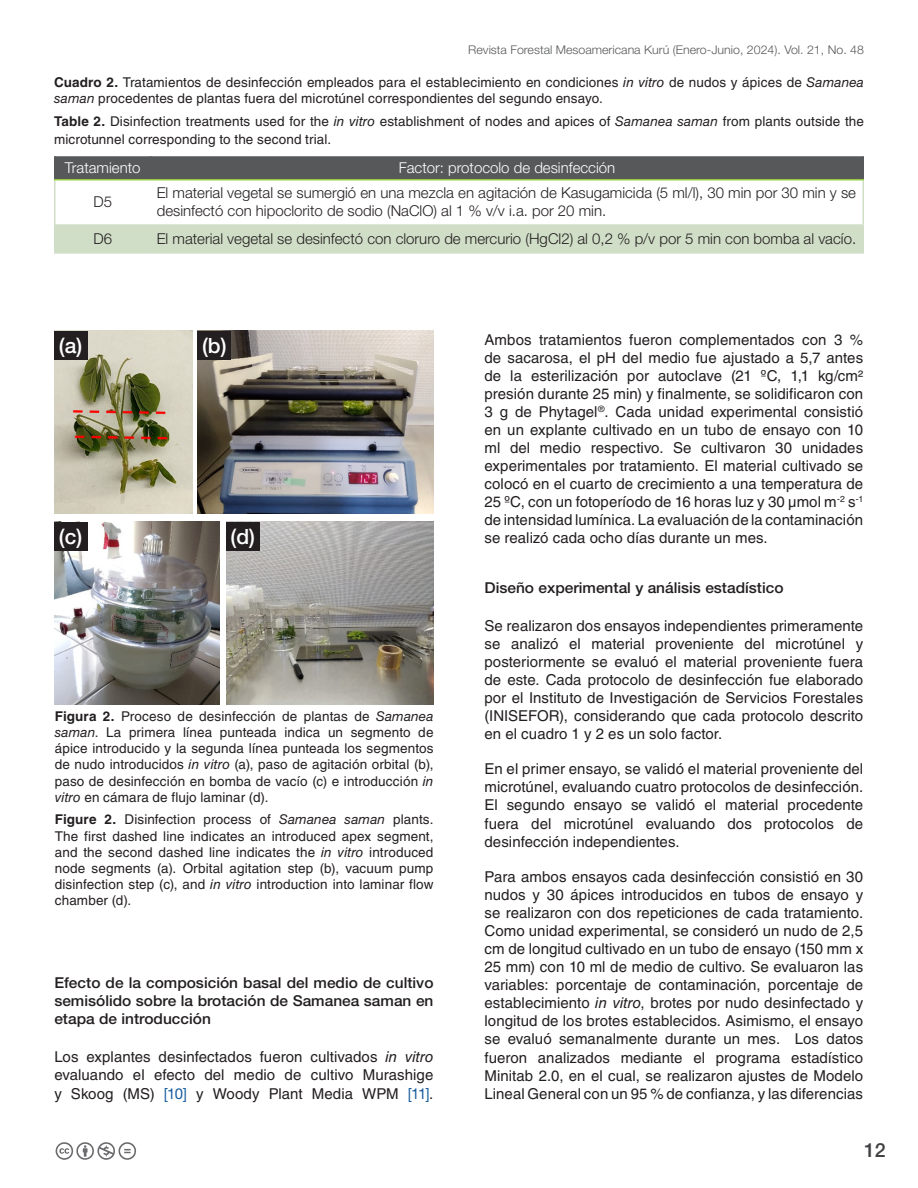
<style>
.page{position:relative;width:918px;height:1188px;background:#fff}
.page>*{position:absolute;margin:0;border:0;box-sizing:border-box;transform-origin:0 0}
.t1{font:500 21px "Helvetica Neue LT Std";color:#fff}
.t2{font:500 19.5px "Helvetica Neue LT Std";color:#414042}
.Duperscrip{font:15px/18.1px "Helvetica LT Std";letter-spacing:.005em;color:#231f20;text-align:justify}
.cuadroTextoGeneral{font:300 15px/18px "Helvetica Neue LT Std";color:#231f20}
.Seccion{font:500 15px/18.5px "Helvetica Neue LT Std";color:#231f20;text-align:justify}
.cuadroTextoGeneral-2{font:300 15px "Helvetica Neue LT Std";color:#fff}
.Duperscrip-2{font:13.5px/16.2px "Helvetica LT Std";letter-spacing:.01em;color:#231f20}
.t3{font:300 12px "Helvetica Neue LT Std";color:#58595b}
.s1{font-weight:700}
.s2{font-style:italic}
.s3{font-family:"Helvetica Neue LT Std";font-style:italic}
.s4{font-family:"Helvetica Neue LT Std";color:#175d9e}
</style>
<div class="page">
<svg style="left:55px;top:1142px;width:81px;height:18px"></svg>
<div style="left:56px;top:224px;width:806px;height:28px;background:#d1dec7"></div>
<div style="left:56px;top:156px;width:806px;height:23px;background:#57585a"></div>
<hr style="left:54px;top:180px;width:2px;height:44px;background:#d1dec7">
<hr style="left:862px;top:180px;width:2px;height:44px;background:#d1dec7">
<hr style="left:54px;top:224px;width:2px;height:28px;background:#d1dec7">
<hr style="left:862px;top:224px;width:2px;height:28px;background:#d1dec7">
<hr style="left:54px;top:252px;width:97px;height:2px;background:#d1dec7">
<hr style="left:151px;top:252px;width:713px;height:2px;background:#d1dec7">
<hr style="left:54px;top:156px;width:2px;height:23px;background:#57585a">
<hr style="left:862px;top:156px;width:2px;height:23px;background:#57585a">
<hr style="left:54px;top:179px;width:97px;height:1px;background:#95c93f">
<hr style="left:151px;top:179px;width:713px;height:1px;background:#95c93f">
<img style="left:54px;top:331px;width:138px;height:182px">
<img style="left:54px;top:522px;width:166px;height:182px">
<img style="left:198px;top:331px;width:235px;height:182px">
<img style="left:226px;top:522px;width:207px;height:182px">
<div style="left:54px;top:331px;width:33px;height:29px;background:#231f20"></div>
<div style="left:198px;top:331px;width:33px;height:29px;background:#231f20"></div>
<div style="left:54px;top:522px;width:33px;height:29px;background:#231f20"></div>
<div style="left:226px;top:522px;width:33px;height:29px;background:#231f20"></div>
<p class="t3" style="left:468px;top:42px;width:397px">Revista Forestal Mesoamericana Kurú (Enero-Junio, 2024). Vol. 21, No. 48</p>
<p class="t3" style="left:646px;top:42px;width:193px">(Enero-Junio, 2024). Vol. 21, No. 48</p>
<p class="Duperscrip-2" style="left:54px;top:74px;width:812px"><span class="s1">Cuadro 2.</span> Tratamientos de desinfección empleados para el establecimiento en condiciones <span class="s2">in vitro</span> de nudos y ápices de <span class="s3">Samanea saman</span> procedentes de plantas fuera del microtúnel correspondientes del segundo ensayo.</p>
<p class="Duperscrip-2" style="left:54px;top:112px;width:812px;line-height:18px"><span class="s1">Table 2.</span> Disinfection treatments used for the <span class="s2">in vitro</span> establishment of nodes and apices of <span class="s3">Samanea saman</span> from plants outside the microtunnel corresponding to the second trial.</p>
<p class="cuadroTextoGeneral-2" style="left:65px;top:159px;width:77px">Tratamiento</p>
<p class="cuadroTextoGeneral-2" style="left:399px;top:159px;width:218px">Factor: protocolo de desinfección</p>
<p class="cuadroTextoGeneral" style="left:93px;top:193px;width:20px">D5</p>
<p class="cuadroTextoGeneral" style="left:157px;top:184px;width:701px">El material vegetal se sumergió en una mezcla en agitación de Kasugamicida (5 ml/l), 30 min por 30 min y se desinfectó con hipoclorito de sodio (NaClO) al 1 % v/v i.a. por 20 min.</p>
<p class="cuadroTextoGeneral" style="left:93px;top:229px;width:20px">D6</p>
<p class="cuadroTextoGeneral" style="left:157px;top:229px;width:701px">El material vegetal se desinfectó con cloruro de mercurio (HgCl2) al 0,2 % p/v por 5 min con bomba al vacío.</p>
<p class="t1" style="left:59px;top:333px;width:25px">(a)</p>
<p class="t1" style="left:202px;top:333px;width:26px">(b)</p>
<p class="t1" style="left:59px;top:524px;width:25px">(c)</p>
<p class="t1" style="left:231px;top:524px;width:26px">(d)</p>
<p class="Duperscrip-2" style="left:55px;top:708px;width:380px;text-align:justify"><span class="s1">Figura 2.</span> Proceso de desinfección de plantas de <span class="s3">Samanea saman</span>. La primera línea punteada indica un segmento de ápice introducido y la segunda línea punteada los segmentos de nudo introducidos <span class="s2">in vitro</span> (a), paso de agitación orbital (b), paso de desinfección en bomba de vacío (c) e introducción <span class="s2">in vitro</span> en cámara de flujo laminar (d).</p>
<p class="Duperscrip-2" style="left:55px;top:812px;width:380px;text-align:justify"><span class="s1">Figure 2.</span> Disinfection process of <span class="s3">Samanea saman</span> plants.<br>The first dashed line indicates an introduced apex segment, and the second dashed line indicates the <span class="s2">in vitro</span> introduced node segments (a). Orbital agitation step (b), vacuum pump disinfection step (c), and <span class="s2">in vitro</span> introduction into laminar flow chamber (d).</p>
<p class="Seccion" style="left:54px;top:973px;width:381px">Efecto de la composición basal del medio de cultivo semisólido sobre la brotación de Samanea saman en etapa de introducción</p>
<p class="Duperscrip" style="left:54px;top:1047px;width:381px">Los explantes desinfectados fueron cultivados <span class="s2">in vitro </span>evaluando el efecto del medio de cultivo Murashige y Skoog (MS) <span class="s4">[10]</span> y Woody Plant Media WPM <span class="s4">[11]</span>.</p>
<p class="Duperscrip" style="left:485px;top:330px;width:380px">Ambos tratamientos fueron complementados con 3 % de sacarosa, el pH del medio fue ajustado a 5,7 antes de la esterilización por autoclave (21 ºC, 1,1 kg/cm2 presión durante 25 min) y finalmente, se solidificaron con 3 g de Phytagel<sup>®</sup>. Cada unidad experimental consistió en un explante cultivado en un tubo de ensayo con 10 ml del medio respectivo. Se cultivaron 30 unidades experimentales por tratamiento. El material cultivado se colocó en el cuarto de crecimiento a una temperatura de 25 ºC, con un fotoperíodo de 16 horas luz y 30 μmol m<sup>-2</sup> s<sup>-1 </sup>de intensidad lumínica. La evaluación de la contaminación se realizó cada ocho días durante un mes.</p>
<p class="Seccion" style="left:485px;top:579px;width:301px">Diseño experimental y análisis estadístico</p>
<p class="Duperscrip" style="left:485px;top:616px;width:380px">Se realizaron dos ensayos independientes primeramente se analizó el material proveniente del microtúnel y posteriormente se evaluó el material proveniente fuera de este. Cada protocolo de desinfección fue elaborado por el Instituto de Investigación de Servicios Forestales (INISEFOR), considerando que cada protocolo descrito en el cuadro 1 y 2 es un solo factor.</p>
<p class="Duperscrip" style="left:485px;top:760px;width:380px">En el primer ensayo, se validó el material proveniente del microtúnel, evaluando cuatro protocolos de desinfección.<br>El segundo ensayo se validó el material procedente fuera del microtúnel evaluando dos protocolos de desinfección independientes.</p>
<p class="Duperscrip" style="left:485px;top:867px;width:380px">Para ambos ensayos cada desinfección consistió en 30 nudos y 30 ápices introducidos en tubos de ensayo y se realizaron con dos repeticiones de cada tratamiento.<br>Como unidad experimental, se consideró un nudo de 2,5 cm de longitud cultivado en un tubo de ensayo (150 mm x 25 mm) con 10 ml de medio de cultivo. Se evaluaron las variables: porcentaje de contaminación, porcentaje de establecimiento <span class="s2">in vitro</span>, brotes por nudo desinfectado y longitud de los brotes establecidos. Asimismo, el ensayo se evaluó semanalmente durante un mes. Los datos fueron analizados mediante el programa estadístico Minitab 2.0, en el cual, se realizaron ajustes de Modelo Lineal General con un 95 % de confianza, y las diferencias</p>
<h2 class="t2" style="left:864px;top:1139px;width:23px">12</h2>
</div>
